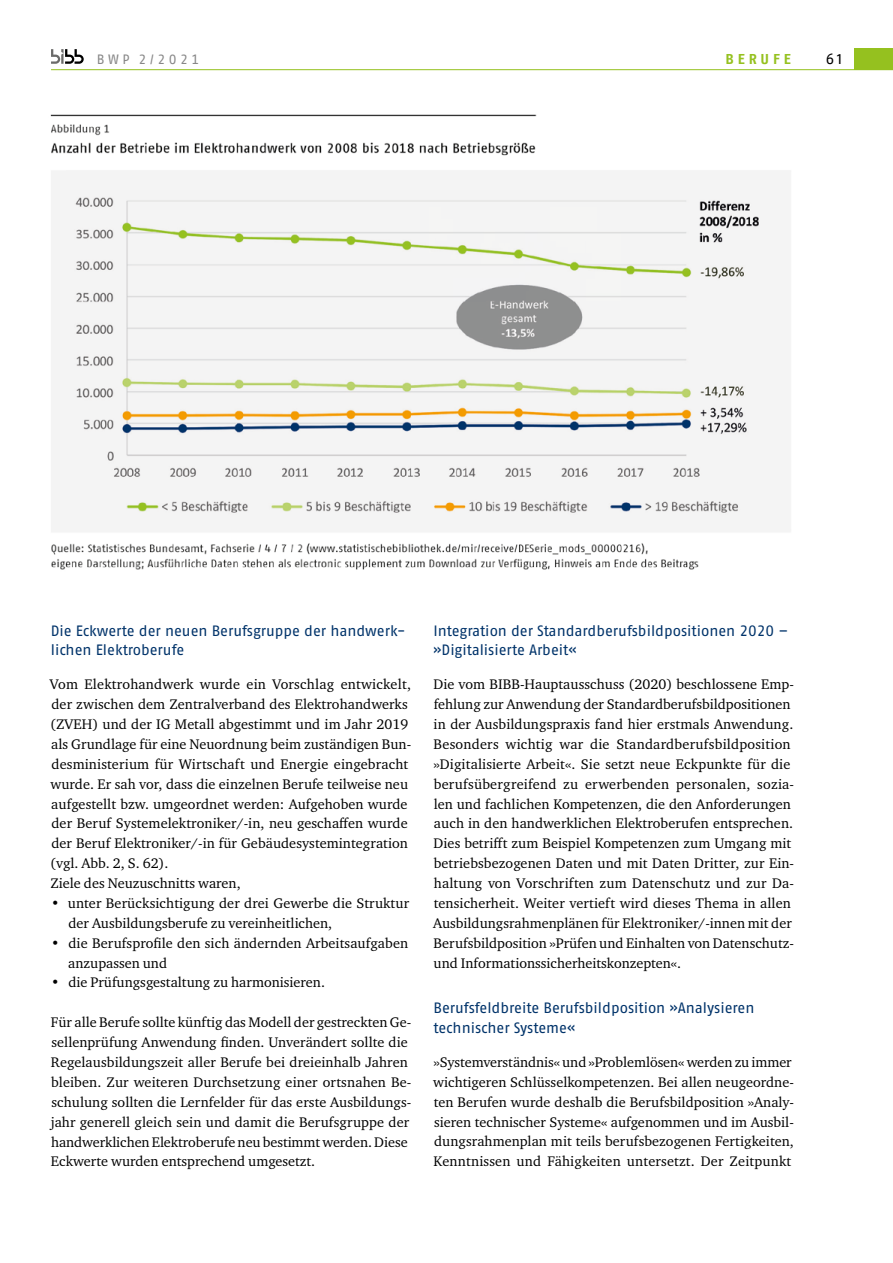
<style>
.page{position:relative;width:893px;height:1263px;background:#fff}
.page>*{position:absolute;margin:0;border:0;box-sizing:border-box;transform-origin:0 0}
.t1{font:15px/19.8px "Fago No Regular Tf";letter-spacing:-.005em;color:#00336a}
.t2{font:15px "Fago Pro";color:#000}
.t3{font:14.25px/20px "Charter ITC Pro";letter-spacing:.005em;color:#000}
.t4{font:700 14.25px "Fago Pro";letter-spacing:.27em;color:#95c11f}
.t5{font:13.5px "Fago Pro";letter-spacing:.26em;color:#878787}
</style>
<div class="page">
<hr style="left:51px;top:69px;width:842px;height:1px;background:#95c11f">
<svg style="left:51px;top:49px;width:33px;height:15px"></svg>
<div style="left:855px;top:48px;width:38px;height:22px;background:#95c11f"></div>
<img style="left:50px;top:114px;width:741px;height:456px">
<p class="t5" style="left:97px;top:51px;width:104px">BWP 2/2021</p>
<p class="t4" style="left:725px;top:50px;width:67px">BERUFE</p>
<p class="t2" style="left:826px;top:50px;width:18px">61</p>
<p class="t1" style="left:51px;top:620px;width:356px">Die Eckwerte der neuen Berufsgruppe der handwerk&shy;lichen Elektroberufe</p>
<p class="t3" style="left:50px;top:674px;width:363px">Vom Elektrohandwerk wurde ein Vorschlag entwickelt, der zwischen dem Zentralverband des Elektrohandwerks (ZVEH) und der IG Metall abgestimmt und im Jahr 2019 als Grundlage für eine Neuordnung beim zuständigen Bun&shy;desministerium für Wirtschaft und Energie eingebracht wurde. Er sah vor, dass die einzelnen Berufe teilweise neu aufgestellt bzw. umgeordnet werden: Aufgehoben wurde der Beruf Systemelektroniker/-in, neu geschafen wurde der Beruf Elektroniker/-in für Gebäudesystemintegration (vgl. Abb. 2, S. 62).<br>Ziele des Neuzuschnitts waren,</p>
<p class="t3" style="left:68px;top:893px;width:342px;text-indent:-17px">• unter Berücksichtigung der drei Gewerbe die Struktur der Ausbildungsberufe zu vereinheitlichen,</p>
<p class="t3" style="left:68px;top:933px;width:341px;text-indent:-17px">• die Berufsprofle den sich ändernden Arbeitsaufgaben anzupassen und</p>
<p class="t3" style="left:51px;top:972px;width:275px">• die Prüfungsgestaltung zu harmonisieren.</p>
<p class="t3" style="left:51px;top:1012px;width:362px">Für alle Berufe sollte künftig das Modell der gestreckten Ge&shy;sellenprüfung Anwendung fnden. Unverändert sollte die Regelausbildungszeit aller Berufe bei dreieinhalb Jahren bleiben. Zur weiteren Durchsetzung einer ortsnahen Be&shy;schulung sollten die Lernfelder für das erste Ausbildungs&shy;jahr generell gleich sein und damit die Berufsgruppe der handwerklichen Elektroberufe neu bestimmt werden. Diese Eckwerte wurden entsprechend umgesetzt.</p>
<p class="t1" style="left:433px;top:620px;width:357px">Integration der Standardberufsbildpositionen 2020 – »Digitalisierte Arbeit«</p>
<p class="t3" style="left:433px;top:674px;width:362px">Die vom BIBB-Hauptausschuss (2020) beschlossene Emp&shy;fehlung zur Anwendung der Standardberufsbildpositionen in der Ausbildungspraxis fand hier erstmals Anwendung.<br>Besonders wichtig war die Standardberufsbildposition »Digitalisierte Arbeit«. Sie setzt neue Eckpunkte für die berufsübergreifend zu erwerbenden personalen, sozia&shy;len und fachlichen Kompetenzen, die den Anforderungen auch in den handwerklichen Elektroberufen entsprechen.<br>Dies betrift zum Beispiel Kompetenzen zum Umgang mit betriebsbezogenen Daten und mit Daten Dritter, zur Ein&shy;haltung von Vorschriften zum Datenschutz und zur Da&shy;tensicherheit. Weiter vertieft wird dieses Thema in allen Ausbildungsrahmenplänen für Elektroniker/-innen mit der Berufsbildposition »Prüfen und Einhalten von Datenschutz&shy;und Informationssicherheitskonzepten«.</p>
<p class="t1" style="left:433px;top:998px;width:323px">Berufsfeldbreite Berufsbildposition »Analysieren technischer Systeme«</p>
<p class="t3" style="left:433px;top:1052px;width:362px">»Systemverständnis« und »Problemlösen« werden zu immer wichtigeren Schlüsselkompetenzen. Bei allen neugeordne&shy;ten Berufen wurde deshalb die Berufsbildposition »Analy&shy;sieren technischer Systeme« aufgenommen und im Ausbil&shy;dungsrahmenplan mit teils berufsbezogenen Fertigkeiten, Kenntnissen und Fähigkeiten untersetzt. Der Zeitpunkt</p>
</div>
